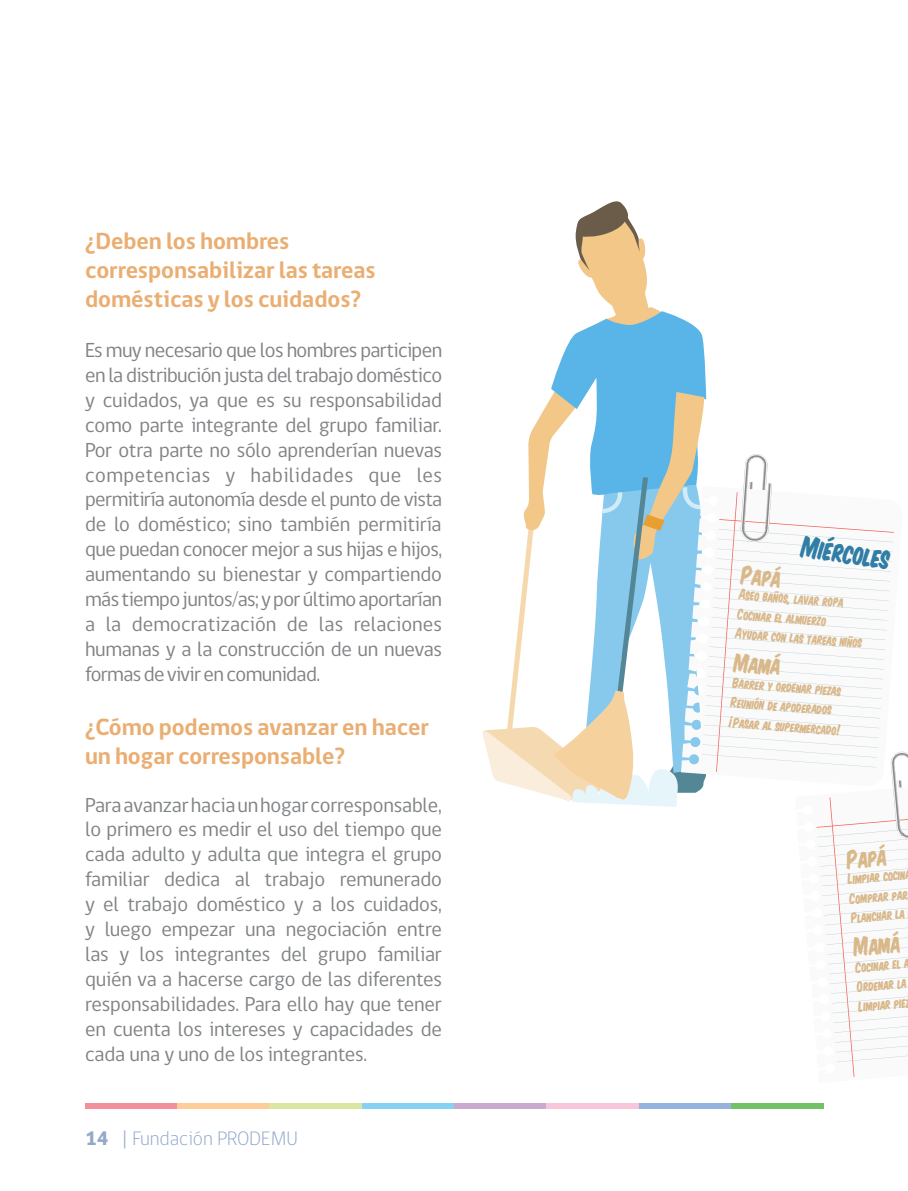
<style>
.page{position:relative;width:908px;height:1191px;background:#fff}
.page>*{position:absolute;margin:0;border:0;box-sizing:border-box;transform-origin:0 0}
.t1{font:28.6px "Komika Title Kaps";color:#307da6}
.t2{font:24.8px "Komika Title Kaps";color:#d9b88a}
.respuestas{font:700 24px/28.8px "gob CL";letter-spacing:-.005em;color:#eaae72}
.respuestas-2{font:20.8px/25px "gob CL";letter-spacing:-.015em;color:#808285;text-align:justify}
.t3{font:20.8px/25px "gob CL";letter-spacing:-.01em;color:#808385;text-align:justify}
.t4{font:300 20px "gob CL";color:#94a8ca}
.t5{font:13.8px/20px "Komika Title Kaps";color:#d9b88a}
.s1{font-weight:800}
</style>
<div class="page">
<div style="left:85px;top:1103px;width:92px;height:6px;background:#f48f9c"></div>
<div style="left:177px;top:1103px;width:92px;height:6px;background:#fdcc99"></div>
<div style="left:269px;top:1103px;width:93px;height:6px;background:#d9e7a2"></div>
<div style="left:362px;top:1103px;width:92px;height:6px;background:#87d2f4"></div>
<div style="left:454px;top:1103px;width:92px;height:6px;background:#c9a9cf"></div>
<div style="left:546px;top:1103px;width:92px;height:6px;background:#f8c6db"></div>
<div style="left:638px;top:1103px;width:92px;height:6px;background:#95b3dd"></div>
<div style="left:730px;top:1103px;width:93px;height:6px;background:#71c167"></div>
<svg style="left:482px;top:201px;width:425px;height:876px"></svg>
<p class="respuestas" style="left:85px;top:227px;width:292px">¿Deben los hombres corresponsabilizar las tareas domésticas y los cuidados?</p>
<p class="respuestas-2" style="left:85px;top:338px;width:358px">Es muy necesario que los hombres participen en la distribución justa del trabajo doméstico y cuidados, ya que es su responsabilidad como parte integrante del grupo familiar.<br>Por otra parte no sólo aprenderían nuevas competencias y habilidades que les permitiría autonomía desde el punto de vista de lo doméstico; sino también permitiría que puedan conocer mejor a sus hijas e hijos, aumentando su bienestar y compartiendo más tiempo juntos/as; y por último aportarían a la democratización de las relaciones humanas y a la construcción de un nuevas formas de vivir en comunidad.</p>
<p class="respuestas" style="left:85px;top:713px;width:345px">¿Cómo podemos avanzar en hacer un hogar corresponsable?</p>
<p class="t3" style="left:85px;top:792px;width:358px">Para avanzar hacia un hogar corresponsable, lo primero es medir el uso del tiempo que cada adulto y adulta que integra el grupo familiar dedica al trabajo remunerado y el trabajo doméstico y a los cuidados, y luego empezar una negociación entre las y los integrantes del grupo familiar quién va a hacerse cargo de las diferentes responsabilidades. Para ello hay que tener en cuenta los intereses y capacidades de cada una y uno de los integrantes.</p>
<p class="t4" style="left:85px;top:1124px;width:214px"><span class="s1">14 |</span> Fundación PRODEMU</p>
<h1 class="t1" style="left:805px;top:524px;width:90px;rotate:9deg">Miércoles</h1>
<p class="t2" style="left:742px;top:556px;width:42px;rotate:4deg">Papá</p>
<p class="t5" style="left:739px;top:584px;width:106px;rotate:4deg">Aseo baños, lavar ropa<br>Cocinar el almuerzo</p>
<p class="t2" style="left:735px;top:644px;width:48px;rotate:4deg">Mamá</p>
<p class="t5" style="left:732px;top:672px;width:111px;rotate:4deg">Barrer y ordenar piezas<br>Reunión de apoderados</p>
<p class="t5" style="left:736px;top:623px;width:128px;rotate:4deg">Ayudar con las tareas niños</p>
<p class="t5" style="left:729px;top:711px;width:113px;rotate:4deg">¡Pasar al supermercado!</p>
<p class="t2" style="left:844px;top:841px;width:42px;rotate:-5deg">Papá</p>
<p class="t5" style="left:846px;top:868px;width:65px;rotate:-5deg">Limpiar cocina<br>Comprar par</p>
<p class="t2" style="left:851px;top:928px;width:48px;rotate:-5deg">Mamá</p>
<p class="t5" style="left:854px;top:957px;width:56px;line-height:19.4px;rotate:-5deg">Cocinar el a<br>Ordenar la</p>
<p class="t5" style="left:849px;top:907px;width:55px;rotate:-5deg">Planchar la</p>
<p class="t5" style="left:857px;top:996px;width:53px;rotate:-5deg">Limpiar piez</p>
</div>
